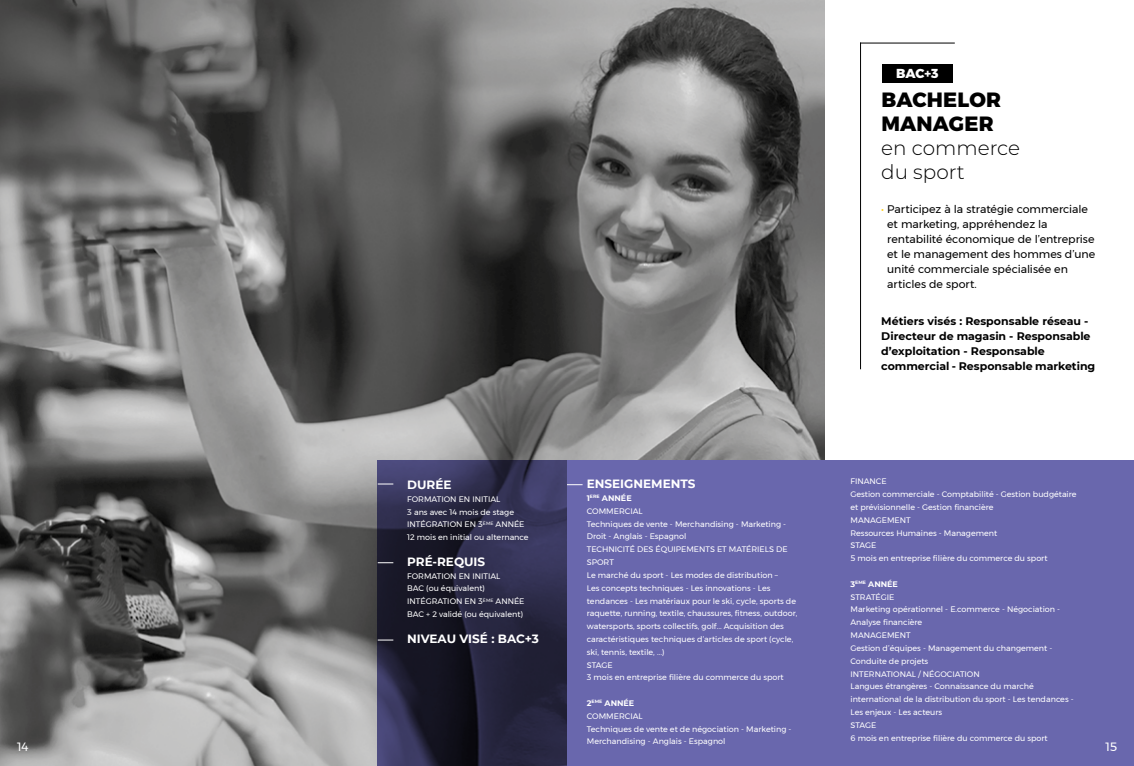
<style>
.page{position:relative;width:1134px;height:766px;background:#fff}
.page>*{position:absolute;margin:0;border:0;box-sizing:border-box;transform-origin:0 0}
.t1{font:800 20.6px/24.1px "Montserrat";letter-spacing:.01em;color:#000}
.t2{font:300 20px/24px "Montserrat";color:#000}
.t3{font:800 13px "Montserrat";color:#fff}
.t4{font:700 12px "Montserrat";color:#fff}
.t5{font:12px "Montserrat";color:#fff}
.t6{font:11px/15px "Montserrat";color:#000}
.t7{font:700 11px/15px "Montserrat";color:#000}
.t8{font:8px/12.8px "Montserrat";color:#fff}
.s1{color:#fecb0f}
.s2{font-weight:700}
</style>
<div class="page">
<div style="left:882px;top:64px;width:71px;height:18px;background:#000"></div>
<img style="left:0;top:0;width:825px;height:765px">
<hr style="left:860px;top:43px;width:1px;height:326px;background:#000">
<hr style="left:860px;top:43px;width:95px;height:1px;background:#000">
<svg style="left:378px;top:460px;width:189px;height:305px;background:#272640"></svg>
<div style="left:567px;top:460px;width:567px;height:305px;background:#6967ad"></div>
<svg style="left:378px;top:639px;width:15px;height:1px"></svg>
<svg style="left:378px;top:562px;width:15px;height:1px"></svg>
<svg style="left:378px;top:483px;width:15px;height:1px"></svg>
<svg style="left:567px;top:484px;width:16px;height:1px"></svg>
<h3 class="t3" style="left:896px;top:65px;width:44px">BAC+3</h3>
<h1 class="t1" style="left:881px;top:88px;width:121px">BACHELOR<br>MANAGER</h1>
<h2 class="t2" style="left:881px;top:135px;width:140px">en commerce du sport</h2>
<h3 class="t6" style="left:887px;top:201px;width:209px;text-indent:-6px"><span class="s1">•</span> Participez à la stratégie commerciale et marketing, appréhendez la rentabilité économique de l’entreprise et le management des hommes d’une unité commerciale spécialisée en articles de sport.</h3>
<h3 class="t7" style="left:881px;top:312px;width:215px">Métiers visés : Responsable réseau - Directeur de magasin - Responsable d’exploitation - Responsable commercial - Responsable marketing</h3>
<h3 class="t4" style="left:407px;top:476px;width:46px">DURÉE</h3>
<p class="t8" style="left:407px;top:492px;width:123px">FORMATION EN INITIAL<br>3 ans avec 14 mois de stage<br>INTÉGRATION EN 3<sup>ÈME</sup> ANNÉE<br>12 mois en initial ou alternance</p>
<h3 class="t4" style="left:407px;top:552px;width:79px">PRÉ-REQUIS</h3>
<p class="t8" style="left:407px;top:569px;width:119px">FORMATION EN INITIAL<br>BAC (ou équivalent)<br>INTÉGRATION EN 3<sup>ÈME</sup> ANNÉE<br>BAC + 2 validé (ou équivalent)</p>
<h3 class="t4" style="left:407px;top:629px;width:133px">NIVEAU VISÉ : BAC+3</h3>
<p class="t8" style="left:850px;top:475px;width:228px">FINANCE<br>Gestion commerciale - Comptabilité - Gestion budgétaire et prévisionnelle - Gestion financière<br>MANAGEMENT<br>Ressources Humaines - Management<br>STAGE<br>5 mois en entreprise filière du commerce du sport</p>
<p class="t8" style="left:850px;top:577px;width:225px"><span class="s2">3</span><sup>EME</sup> <span class="s2">ANNÉE<br></span>STRATÉGIE<br>Marketing opérationnel - E.commerce - Négociation -<br>Analyse financière<br>MANAGEMENT<br>Gestion d’équipes - Management du changement -<br>Conduite de projets<br>INTERNATIONAL / NÉGOCIATION<br>Langues étrangères - Connaissance du marché international de la distribution du sport - Les tendances -<br>Les enjeux - Les acteurs<br>STAGE<br>6 mois en entreprise filière du commerce du sport</p>
<h3 class="t4" style="left:587px;top:475px;width:110px">ENSEIGNEMENTS</h3>
<p class="t8" style="left:587px;top:491px;width:212px"><span class="s2">1</span><sup>ERE</sup> <span class="s2">ANNÉE<br></span>COMMERCIAL<br>Techniques de vente - Merchandising - Marketing - Droit - Anglais - Espagnol<br>TECHNICITÉ DES ÉQUIPEMENTS ET MATÉRIELS DE SPORT<br>Le marché du sport - Les modes de distribution –<br>Les concepts techniques - Les innovations - Les tendances - Les matériaux pour le ski, cycle, sports de raquette, running, textile, chaussures, fitness, outdoor, watersports, sports collectifs, golf... Acquisition des caractéristiques techniques d’articles de sport (cycle, ski, tennis, textile, ...)<br>STAGE<br>3 mois en entreprise filière du commerce du sport</p>
<p class="t8" style="left:587px;top:696px;width:206px"><span class="s2">2</span><sup>EME</sup> <span class="s2">ANNÉE<br></span>COMMERCIAL<br>Techniques de vente et de négociation - Marketing -<br>Merchandising - Anglais - Espagnol</p>
<h3 class="t5" style="left:17px;top:737px;width:13px">14</h3>
<h3 class="t5" style="left:1105px;top:737px;width:13px">15</h3>
</div>
